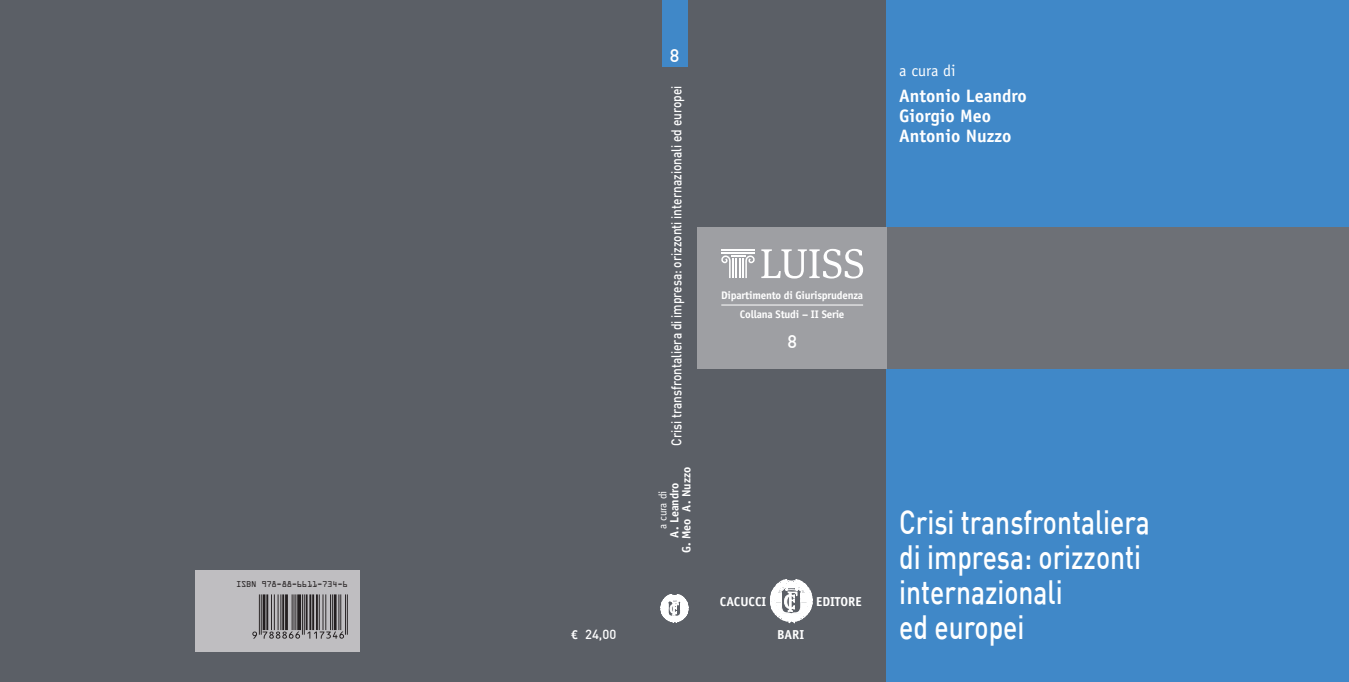
<style>
.page{position:relative;width:1349px;height:682px;background:#fff}
.page>*{position:absolute;margin:0;border:0;box-sizing:border-box;transform-origin:0 0}
.t1{font:500 33px/35px "DIN";color:#fff;scale:.8 1}
.t2{font:700 18px/20px "Officina Sans Std";color:#fff}
.t3{font:500 18px "DIN";color:#fff}
.t4{font:16px "Officina Sans Std";color:#fff}
.t5{font:500 14px "DIN";color:#fff;scale:.85 1}
.t6{font:700 13px "Officina Sans Std";color:#fff}
.t7{font:500 13px "DIN";color:#fff}
.t8{font:700 12px/12px "Officina Sans Std";color:#fff;text-align:center}
.t9{font:700 11px/18.9px "Officina Sans Std";letter-spacing:-.02em;color:#fff;text-align:center}
.t10{font:11px "Officina Sans Std";color:#fff}
.t11{font:9px "OCRA Extended";letter-spacing:-.03em;color:#231f20}
.s1{font-family:"Officina Sans Std";font-weight:700}
</style>
<div class="page">
<div style="left:0;top:0;width:1344px;height:682px;background:#5b5f66"></div>
<div style="left:885px;top:0;width:463px;height:682px;background:#4088c8"></div>
<svg style="left:770px;top:579px;width:42px;height:44px"></svg>
<div style="left:697px;top:228px;width:190px;height:141px;background:#9e9fa3"></div>
<div style="left:887px;top:228px;width:461px;height:141px;background:#6d7076"></div>
<svg style="left:761px;top:249px;width:102px;height:30px"></svg>
<hr style="left:721px;top:249px;width:33px;height:2px;background:#fff">
<hr style="left:721px;top:252px;width:33px;height:2px;background:#fff">
<svg style="left:721px;top:255px;width:33px;height:23px"></svg>
<hr style="left:721px;top:305px;width:142px;height:1px;background:#fff">
<svg style="left:660px;top:594px;width:28px;height:29px"></svg>
<div style="left:661px;top:0;width:26px;height:67px;background:#4088c8"></div>
<div style="left:195px;top:570px;width:164px;height:81px;background:#bfbec1"></div>
<svg style="left:252px;top:594px;width:96px;height:45px"></svg>
<p class="t11" style="left:236px;top:579px;width:113px">ISBN 978-88-6611-734-6</p>
<p class="t7" style="left:570px;top:626px;width:47px"><span class="s1">€</span> 24,00</p>
<p class="t3" style="left:669px;top:44px;width:11px">8</p>
<p class="t5" style="left:667px;top:446px;width:425px;rotate:-90deg">Crisi transfrontaliera di impresa: orizzonti internazionali ed europei</p>
<p class="t8" style="left:668px;top:553px;width:88px;rotate:-90deg">A. Leandro<br>G. Meo A. Nuzzo</p>
<p class="t10" style="left:656px;top:529px;width:40px;rotate:-90deg">a cura di</p>
<p class="t9" style="left:721px;top:286px;width:143px">Dipartimento di Giurisprudenza<br>Collana Studi – II Serie</p>
<p class="t3" style="left:787px;top:330px;width:11px">8</p>
<p class="t6" style="left:719px;top:593px;width:48px">CACUCCI</p>
<p class="t6" style="left:816px;top:593px;width:47px">EDITORE</p>
<p class="t6" style="left:777px;top:626px;width:28px">BARI</p>
<p class="t4" style="left:899px;top:62px;width:58px">a cura di</p>
<p class="t2" style="left:899px;top:86px;width:129px">Antonio Leandro<br>Giorgio Meo<br>Antonio Nuzzo</p>
<p class="t1" style="left:899px;top:503px;width:314px">Crisi transfrontaliera di impresa: orizzonti internazionali<br>ed europei</p>
</div>
